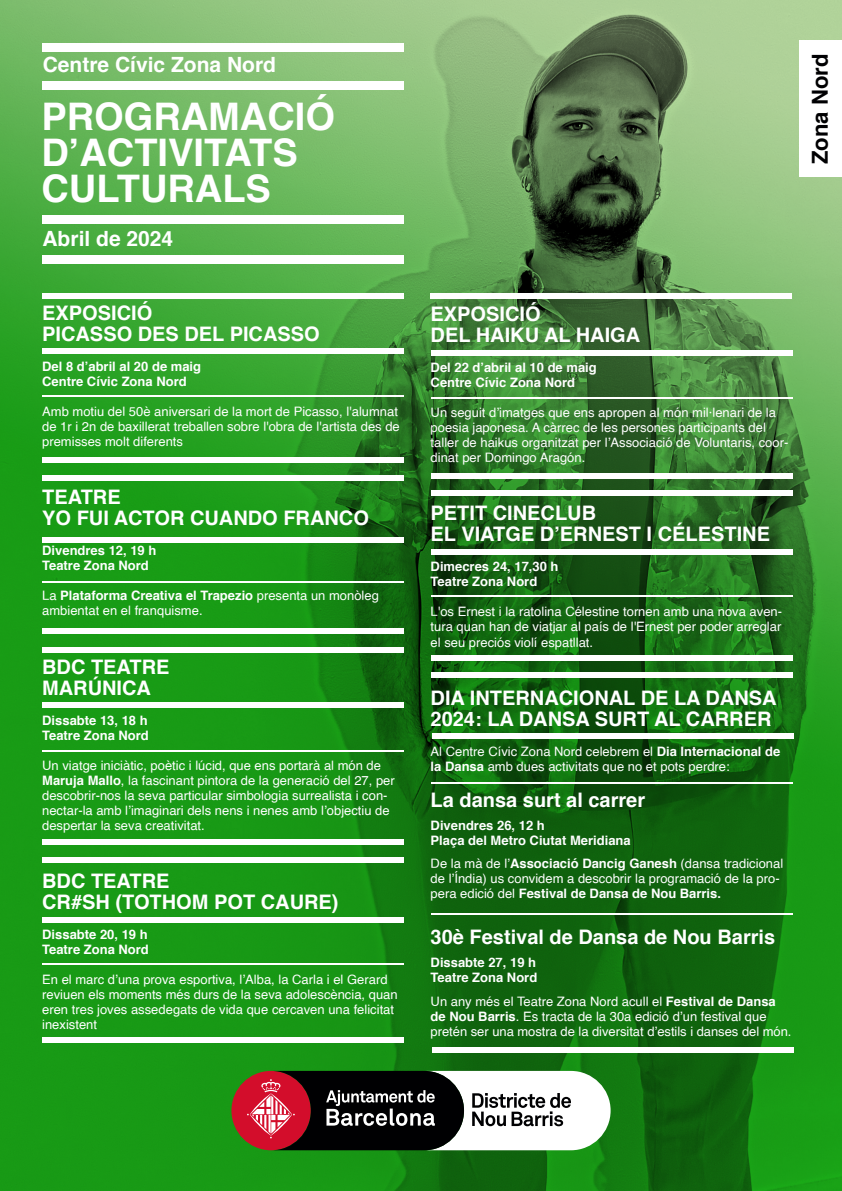
<style>
.page{position:relative;width:842px;height:1191px;background:#fff}
.page>*{position:absolute;margin:0;border:0;box-sizing:border-box;transform-origin:0 0}
.t1{font:700 38px/36px "Helvetica";color:#fff}
.t2{font:700 22px "Helvetica";color:#000002}
.t3{font:700 21px "Helvetica";color:#fff}
.t4{font:700 20px/21px "Helvetica";color:#fff}
.t5{font:13px/15px "Helvetica";color:#fff}
.t6{font:700 13px/15px "Helvetica";color:#fff}
.s1{font-weight:700}
</style>
<div class="page">
<img style="left:0;top:0;width:842px;height:1191px">
<div style="left:799px;top:40px;width:43px;height:137px;background:#fff"></div>
<div style="left:43px;top:256px;width:361px;height:8px;background:#fff"></div>
<div style="left:43px;top:81px;width:361px;height:8px;background:#fff"></div>
<div style="left:43px;top:216px;width:361px;height:8px;background:#fff"></div>
<div style="left:43px;top:293px;width:361px;height:5px;background:#fff"></div>
<div style="left:43px;top:349px;width:361px;height:5px;background:#fff"></div>
<div style="left:43px;top:457px;width:361px;height:5px;background:#fff"></div>
<div style="left:43px;top:475px;width:361px;height:5px;background:#fff"></div>
<div style="left:43px;top:628px;width:361px;height:5px;background:#fff"></div>
<div style="left:43px;top:702px;width:361px;height:5px;background:#fff"></div>
<div style="left:43px;top:647px;width:361px;height:5px;background:#fff"></div>
<div style="left:43px;top:537px;width:361px;height:5px;background:#fff"></div>
<hr style="left:42px;top:395px;width:362px;height:2px;background:#fff">
<hr style="left:42px;top:580px;width:362px;height:2px;background:#fff">
<hr style="left:42px;top:750px;width:362px;height:2px;background:#fff">
<hr style="left:42px;top:963px;width:362px;height:2px;background:#fff">
<div style="left:430px;top:294px;width:362px;height:5px;background:#fff"></div>
<div style="left:42px;top:43px;width:361px;height:8px;background:#fff"></div>
<div style="left:431px;top:351px;width:361px;height:5px;background:#fff"></div>
<hr style="left:431px;top:397px;width:362px;height:2px;background:#fff">
<hr style="left:431px;top:594px;width:362px;height:2px;background:#fff">
<hr style="left:431px;top:782px;width:362px;height:1px;background:#fff">
<hr style="left:431px;top:913px;width:362px;height:2px;background:#fff">
<div style="left:432px;top:733px;width:362px;height:6px;background:#fff"></div>
<div style="left:432px;top:1047px;width:362px;height:5px;background:#fff"></div>
<div style="left:431px;top:473px;width:361px;height:5px;background:#fff"></div>
<div style="left:431px;top:490px;width:361px;height:6px;background:#fff"></div>
<div style="left:431px;top:549px;width:361px;height:5px;background:#fff"></div>
<div style="left:431px;top:672px;width:361px;height:5px;background:#fff"></div>
<div style="left:431px;top:655px;width:361px;height:5px;background:#fff"></div>
<div style="left:43px;top:857px;width:361px;height:5px;background:#fff"></div>
<div style="left:43px;top:839px;width:361px;height:5px;background:#fff"></div>
<div style="left:43px;top:917px;width:361px;height:5px;background:#fff"></div>
<div style="left:43px;top:1037px;width:361px;height:5px;background:#fff"></div>
<div style="left:231px;top:1071px;width:80px;height:79px;background:#d30d2b;border-radius:50%"></div>
<svg style="left:247px;top:1071px;width:364px;height:79px"></svg>
<h3 class="t3" style="left:43px;top:48px;width:235px">Centre Cívic Zona Nord</h3>
<h1 class="t1" style="left:41px;top:99px;width:295px">PROGRAMACIÓ<br>D’ACTIVITATS<br>CULTURALS</h1>
<h3 class="t3" style="left:42px;top:222px;width:132px">Abril de 2024</h3>
<h3 class="t4" style="left:42px;top:303px;width:279px">EXPOSICIÓ<br>PICASSO DES DEL PICASSO</h3>
<p class="t6" style="left:42px;top:359px;width:160px">Del 8 d’abril al 20 de maig<br>Centre Cívic Zona Nord</p>
<p class="t5" style="left:42px;top:405px;width:359px">Amb motiu del 50è aniversari de la mort de Picasso, l'alumnat de 1r i 2n de baxillerat treballen sobre l'obra de l'artista des de premisses molt diferents</p>
<h3 class="t4" style="left:42px;top:487px;width:328px">TEATRE<br>YO FUI ACTOR CUANDO FRANCO</h3>
<p class="t6" style="left:42px;top:543px;width:116px">Divendres 12, 19 h<br>Teatre Zona Nord</p>
<p class="t5" style="left:42px;top:589px;width:338px">La <span class="s1">Plataforma Creativa el Trapezio</span> presenta un monòleg ambientat en el franquisme.</p>
<h3 class="t4" style="left:42px;top:656px;width:129px">BDC TEATRE<br>MARÚNICA</h3>
<p class="t6" style="left:42px;top:712px;width:108px">Dissabte 13, 18 h<br>Teatre Zona Nord</p>
<p class="t5" style="left:42px;top:758px;width:354px">Un viatge iniciàtic, poètic i lúcid, que ens portarà al món de <span class="s1">Maruja Mallo</span>, la fascinant pintora de la generació del 27, per descobrir-nos la seva particular simbologia surrealista i con&shy;nectar-la amb l’imaginari dels nens i nenes amb l’objectiu de despertar la seva creativitat.</p>
<h3 class="t4" style="left:42px;top:870px;width:298px">BDC TEATRE<br>CR#SH (TOTHOM POT CAURE)</h3>
<p class="t6" style="left:42px;top:926px;width:108px">Dissabte 20, 19 h<br>Teatre Zona Nord</p>
<p class="t5" style="left:42px;top:972px;width:357px">En el marc d’una prova esportiva, l’Alba, la Carla i el Gerard reviuen els moments més durs de la seva adolescència, quan eren tres joves assedegats de vida que cercaven una felicitat inexistent</p>
<h2 class="t2" style="left:802px;top:164px;width:111px;rotate:-90deg">Zona Nord</h2>
<h3 class="t4" style="left:431px;top:304px;width:211px">EXPOSICIÓ<br>DEL HAIKU AL HAIGA</h3>
<p class="t6" style="left:431px;top:360px;width:168px">Del 22 d’abril al 10 de maig<br>Centre Cívic Zona Nord</p>
<p class="t5" style="left:431px;top:406px;width:359px">Un seguit d’imatges que ens apropen al món mil·lenari de la poesia japonesa. A càrrec de les persones participants del taller de haikus organitzat per l’Associació de Voluntaris, coor&shy;dinat per Domingo Aragón.</p>
<h3 class="t4" style="left:431px;top:503px;width:341px">PETIT CINECLUB<br>EL VIATGE D’ERNEST I CÉLESTINE</h3>
<p class="t6" style="left:431px;top:559px;width:129px">Dimecres 24, 17,30 h<br>Teatre Zona Nord</p>
<p class="t5" style="left:431px;top:605px;width:353px;text-align:justify">L'os Ernest i la ratolina Célestine tornen amb una nova aven&shy;tura quan han de viatjar al país de l'Ernest per poder arreglar el seu preciós violí espatllat.</p>
<h3 class="t4" style="left:431px;top:687px;width:347px">DIA INTERNACIONAL DE LA DANSA<br>2024: LA DANSA SURT AL CARRER</h3>
<p class="t5" style="left:431px;top:744px;width:351px">Al Centre Cívic Zona Nord celebrem el <span class="s1">Dia Internacional de la Dansa</span> amb dues activitats que no et pots perdre:</p>
<h3 class="t4" style="left:431px;top:789px;width:216px">La dansa surt al carrer</h3>
<p class="t6" style="left:431px;top:817px;width:202px">Divendres 26, 12 h<br>Plaça del Metro Ciutat Meridiana</p>
<p class="t5" style="left:431px;top:856px;width:354px">De la mà de l’<span class="s1">Associació Dancig Ganesh</span> (dansa tradicional de l’Índia) us convidem a descobrir la programació de la pro&shy;pera edició del <span class="s1">Festival de Dansa de Nou Barris.</span></p>
<h3 class="t4" style="left:431px;top:926px;width:346px">30è Festival de Dansa de Nou Barris</h3>
<p class="t6" style="left:431px;top:954px;width:108px">Dissabte 27, 19 h<br>Teatre Zona Nord</p>
<p class="t5" style="left:431px;top:994px;width:362px">Un any més el Teatre Zona Nord acull el <span class="s1">Festival de Dansa de Nou Barris</span>. Es tracta de la 30a edició d’un festival que pretén ser una mostra de la diversitat d’estils i danses del món.</p>
</div>
